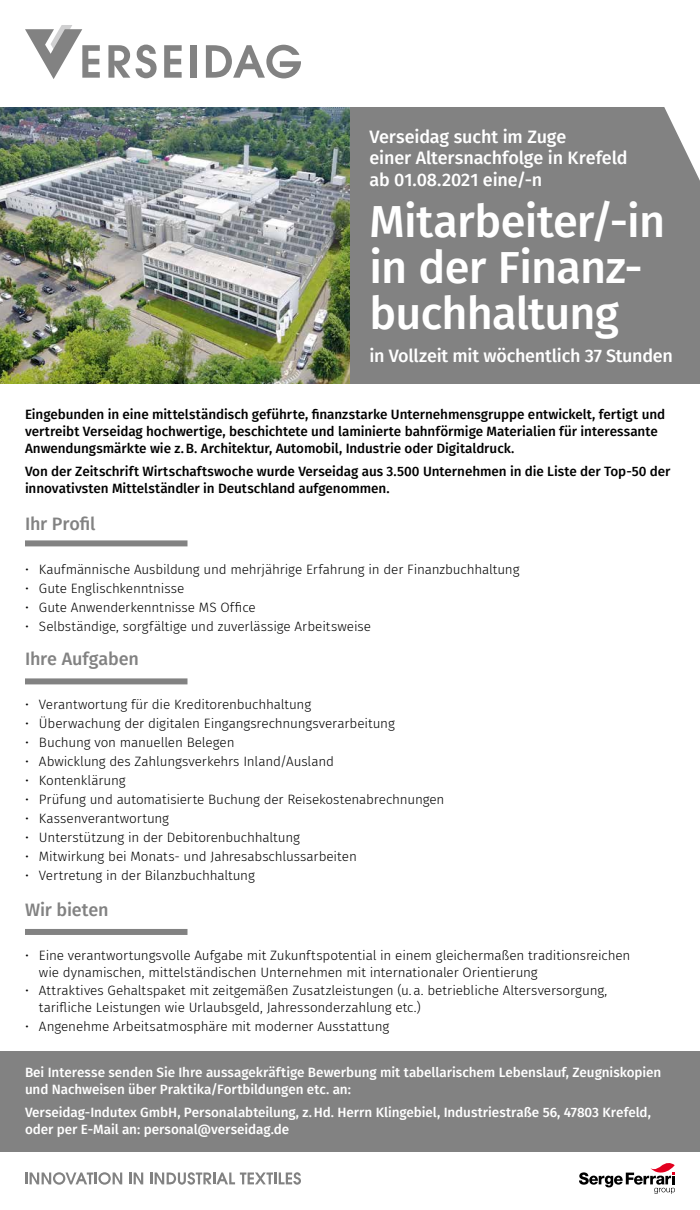
<style>
.page{position:relative;width:700px;height:1210px;background:#fff}
.page>*{position:absolute;margin:0;border:0;box-sizing:border-box;transform-origin:0 0}
.t1{font:500 45px/46px "Fira Sans";letter-spacing:-.015em;color:#fff}
.t2{font:500 18px/21.6px "Fira Sans";letter-spacing:-.01em;color:#fff}
.t3{font:500 18px "Fira Sans";letter-spacing:-.005em;color:#828282}
.t4{font:300 13.5px/17px "Fira Sans";letter-spacing:-.01em;color:#000}
.t5{font:500 13.5px/17px "Fira Sans";letter-spacing:-.005em;color:#000}
.t6{font:500 13.5px/17px "Fira Sans";letter-spacing:-.005em;color:#fff}
</style>
<div class="page">
<svg style="left:25px;top:1172px;width:97px;height:13px"></svg>
<svg style="left:129px;top:1173px;width:14px;height:11px"></svg>
<svg style="left:150px;top:1172px;width:151px;height:13px"></svg>
<svg style="left:25px;top:25px;width:75px;height:54px"></svg>
<svg style="left:108px;top:45px;width:22px;height:33px"></svg>
<svg style="left:136px;top:45px;width:21px;height:33px"></svg>
<svg style="left:164px;top:45px;width:18px;height:33px"></svg>
<div style="left:191px;top:45px;width:6px;height:33px;background:#828282"></div>
<svg style="left:206px;top:45px;width:95px;height:33px"></svg>
<div style="left:350px;top:107px;width:350px;height:277px;background:#828282"></div>
<div style="left:0;top:1051px;width:700px;height:101px;background:#828282"></div>
<img style="left:0;top:107px;width:350px;height:277px">
<svg style="left:579px;top:1163px;width:96px;height:31px"></svg>
<div style="left:25px;top:540px;width:163px;height:6px;background:#828282"></div>
<div style="left:25px;top:678px;width:163px;height:6px;background:#828282"></div>
<div style="left:25px;top:929px;width:163px;height:6px;background:#828282"></div>
<h2 class="t2" style="left:369px;top:125px;width:260px">Verseidag sucht im Zuge<br>einer Altersnachfolge in Krefeld ab 01.08.2021 eine/-n</h2>
<h1 class="t1" style="left:369px;top:196px;width:297px">Mitarbeiter/-in in der Finanz&shy;buchhaltung</h1>
<h2 class="t2" style="left:369px;top:344px;width:305px">in Vollzeit mit wöchentlich 37 Stunden</h2>
<p class="t5" style="left:25px;top:405px;width:642px">Eingebunden in eine mittelständisch geführte, finanzstarke Unternehmensgruppe entwickelt, fertigt und vertreibt Verseidag hochwertige, beschichtete und laminierte bahnförmige Materialien für interessante<br>Anwendungsmärkte wie z.B. Architektur, Automobil, Industrie oder Digitaldruck.</p>
<p class="t5" style="left:25px;top:462px;width:647px">Von der Zeitschrift Wirtschaftswoche wurde Verseidag aus 3.500 Unternehmen in die Liste der Top-50 der innovativsten Mittelständler in Deutschland aufgenommen.</p>
<h2 class="t3" style="left:25px;top:509px;width:72px">Ihr Profil</h2>
<p class="t4" style="left:25px;top:560px;width:496px">• Kaufmännische Ausbildung und mehrjährige Erfahrung in der Finanzbuchhaltung</p>
<p class="t4" style="left:25px;top:579px;width:161px">• Gute Englischkenntnisse</p>
<p class="t4" style="left:25px;top:598px;width:232px">• Gute Anwenderkenntnisse MS Office</p>
<p class="t4" style="left:25px;top:617px;width:348px">• Selbständige, sorgfältige und zuverlässige Arbeitsweise</p>
<h2 class="t3" style="left:25px;top:644px;width:116px">Ihre Aufgaben</h2>
<p class="t4" style="left:25px;top:695px;width:288px">• Verantwortung für die Kreditorenbuchhaltung</p>
<p class="t4" style="left:25px;top:714px;width:371px">• Überwachung der digitalen Eingangsrechnungsverarbeitung</p>
<p class="t4" style="left:25px;top:733px;width:211px">• Buchung von manuellen Belegen</p>
<p class="t4" style="left:25px;top:752px;width:311px">• Abwicklung des Zahlungsverkehrs Inland/Ausland</p>
<p class="t4" style="left:25px;top:771px;width:102px">• Kontenklärung</p>
<p class="t4" style="left:25px;top:790px;width:421px">• Prüfung und automatisierte Buchung der Reisekostenabrechnungen</p>
<p class="t4" style="left:25px;top:809px;width:146px">• Kassenverantwortung</p>
<p class="t4" style="left:25px;top:828px;width:276px">• Unterstützung in der Debitorenbuchhaltung</p>
<p class="t4" style="left:25px;top:847px;width:333px">• Mitwirkung bei Monats- und Jahresabschlussarbeiten</p>
<p class="t4" style="left:25px;top:866px;width:231px">• Vertretung in der Bilanzbuchhaltung</p>
<h2 class="t3" style="left:25px;top:895px;width:85px">Wir bieten</h2>
<p class="t4" style="left:39px;top:946px;width:593px;text-indent:-14px">• Eine verantwortungsvolle Aufgabe mit Zukunftspotential in einem gleichermaßen traditionsreichen wie dynamischen, mittelständischen Unternehmen mit internationaler Orientierung</p>
<p class="t4" style="left:39px;top:981px;width:570px;text-indent:-14px">• Attraktives Gehaltspaket mit zeitgemäßen Zusatzleistungen (u.a. betriebliche Altersversorgung, tarifliche Leistungen wie Urlaubsgeld, Jahressonderzahlung etc.)</p>
<p class="t4" style="left:25px;top:1017px;width:366px">• Angenehme Arbeitsatmosphäre mit moderner Ausstattung</p>
<p class="t6" style="left:25px;top:1063px;width:638px">Bei Interesse senden Sie Ihre aussagekräftige Bewerbung mit tabellarischem Lebenslauf, Zeugniskopien und Nachweisen über Praktika/Fortbildungen etc. an:</p>
<p class="t6" style="left:25px;top:1103px;width:627px">Verseidag-Indutex GmbH, Personalabteilung, z.Hd. Herrn Klingebiel, Industriestraße 56, 47803 Krefeld, oder per E-Mail an: personal@verseidag.de</p>
</div>
